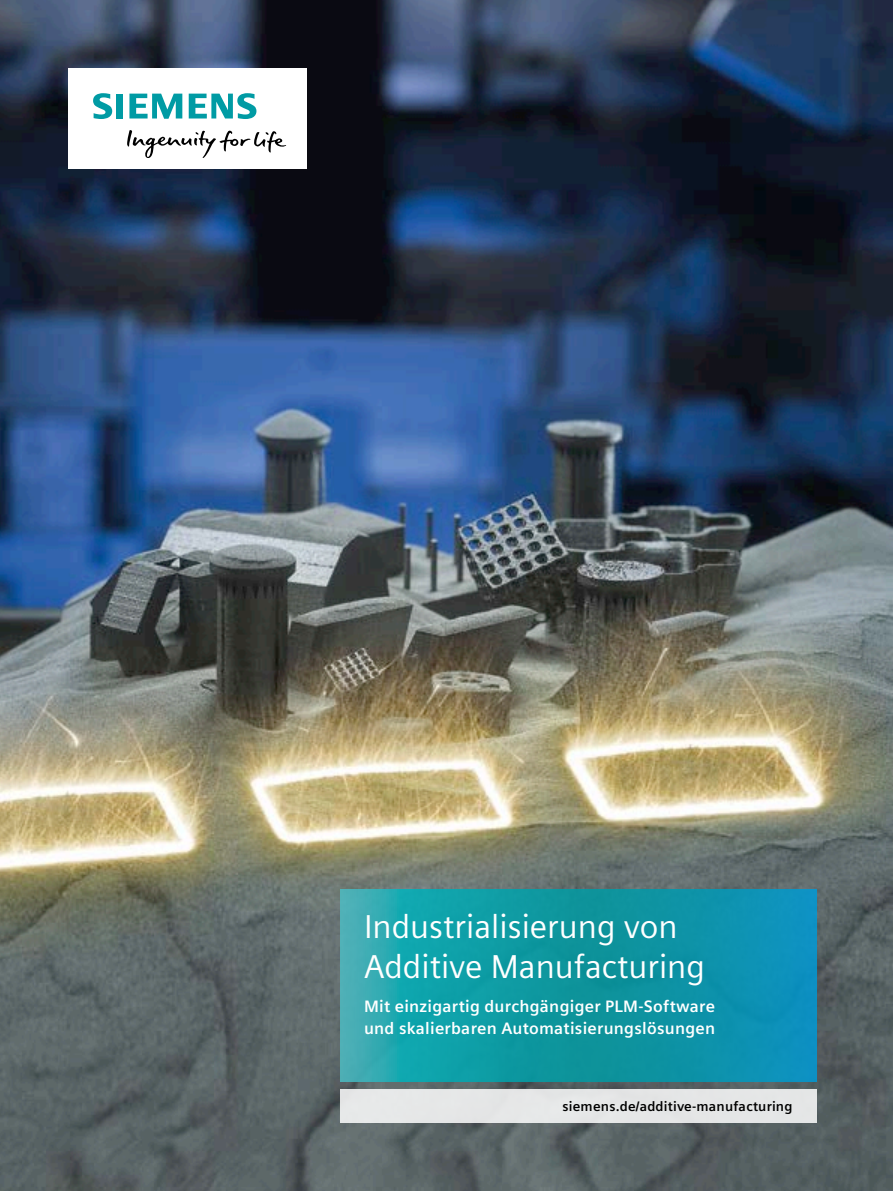
<style>
.page{position:relative;width:893px;height:1191px;background:#fff}
.page>*{position:absolute;margin:0;border:0;box-sizing:border-box;transform-origin:0 0}
.t1{font:33px/39.6px "Siemens Sans Global";color:#fff}
.t2{font:700 16.5px/21.5px "Siemens Sans Global";letter-spacing:.015em;color:#fff}
.t3{font:700 13.5px "Siemens Sans Global";letter-spacing:.015em;color:#000}
</style>
<div class="page">
<img style="left:0;top:0;width:893px;height:1191px">
<div style="left:68px;top:68px;width:238px;height:101px;background:#fff"></div>
<svg style="left:127px;top:130px;width:159px;height:28px"></svg>
<svg style="left:93px;top:93px;width:30px;height:26px"></svg>
<svg style="left:129px;top:94px;width:53px;height:25px"></svg>
<svg style="left:189px;top:93px;width:67px;height:26px"></svg>
<div style="left:340px;top:1089px;width:476px;height:34px;background:#e5e6e7"></div>
<svg style="left:340px;top:890px;width:476px;height:191px"></svg>
<h1 class="t1" style="left:364px;top:908px;width:343px">Industrialisierung von<br>Additive Manufacturing</h1>
<p class="t2" style="left:364px;top:995px;width:353px">Mit einzigartig durchgängiger PLM-Software und skalierbaren Automatisierungslösungen</p>
<p class="t3" style="left:562px;top:1098px;width:232px">siemens.de/additive-manufacturing</p>
</div>
